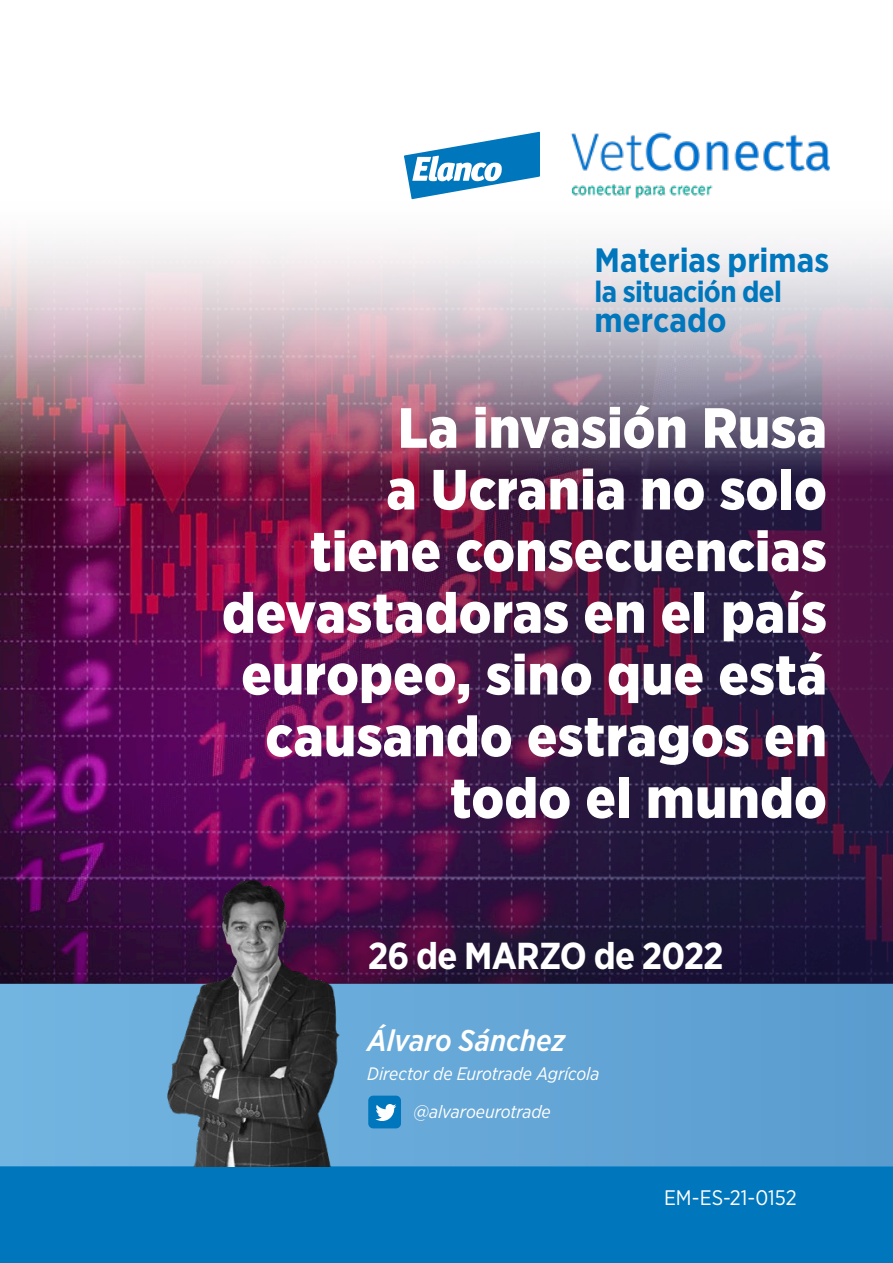
<style>
.page{position:relative;width:893px;height:1263px;background:#fff}
.page>*{position:absolute;margin:0;border:0;box-sizing:border-box;transform-origin:0 0}
.Titulo_segundario{font:900 56.55px/61.7px "Gotham Narrow";letter-spacing:.01em;color:#fff;text-align:right}
.Titulo_segundario-2{font:700 37.5px "Gotham Narrow";letter-spacing:-.025em;color:#fff}
.Titulo_segundario-3{font:700 33.75px "Gotham Narrow";color:#0076bc}
.Titulo_segundario-4{font:italic 500 30px "Gotham Narrow";letter-spacing:-.005em;color:#fff}
.Titulo_segundario-5{font:700 29.7px "Gotham Narrow";letter-spacing:-.02em;color:#0076bc}
.Online_txt{font:21px "Gotham Narrow";letter-spacing:-.005em;color:#fff}
.Online_txt-2{font:italic 18px "Gotham Narrow";letter-spacing:-.005em;color:#fff}
</style>
<div class="page">
<img style="left:0;top:485px;width:893px;height:499px">
<img style="left:0;top:131px;width:893px;height:354px">
<div style="left:0;top:1166px;width:893px;height:97px;background:#0076bc"></div>
<svg style="left:0;top:984px;width:893px;height:182px;background:#64a6d6"></svg>
<div style="left:368px;top:1096px;width:33px;height:32px;background:#0076bc;border-radius:5px"></div>
<svg style="left:375px;top:1104px;width:21px;height:17px"></svg>
<img style="left:142px;top:864px;width:224px;height:302px">
<img style="left:540px;top:131px;width:289px;height:71px">
<svg style="left:404px;top:132px;width:136px;height:67px"></svg>
<p class="Titulo_segundario-3" style="left:595px;top:238px;width:236px">Materias primas</p>
<p class="Titulo_segundario-5" style="left:595px;top:272px;width:189px">la situación del</p>
<p class="Titulo_segundario-3" style="left:595px;top:298px;width:133px">mercado</p>
<p class="Titulo_segundario" style="left:222px;top:396px;width:606px">La invasión Rusa<br>a Ucrania no solo<br>tiene consecuencias devastadoras en el país europeo, sino que está causando estragos en todo el mundo</p>
<p class="Titulo_segundario-2" style="left:368px;top:932px;width:357px">26 de MARZO de 2022</p>
<p class="Titulo_segundario-4" style="left:367px;top:1021px;width:200px">Álvaro Sánchez</p>
<p class="Online_txt-2" style="left:367px;top:1062px;width:234px">Director de Eurotrade Agrícola</p>
<p class="Online_txt-2" style="left:413px;top:1100px;width:139px">@alvaroeurotrade</p>
<p class="Online_txt" style="left:664px;top:1184px;width:134px">EM-ES-21-0152</p>
</div>
